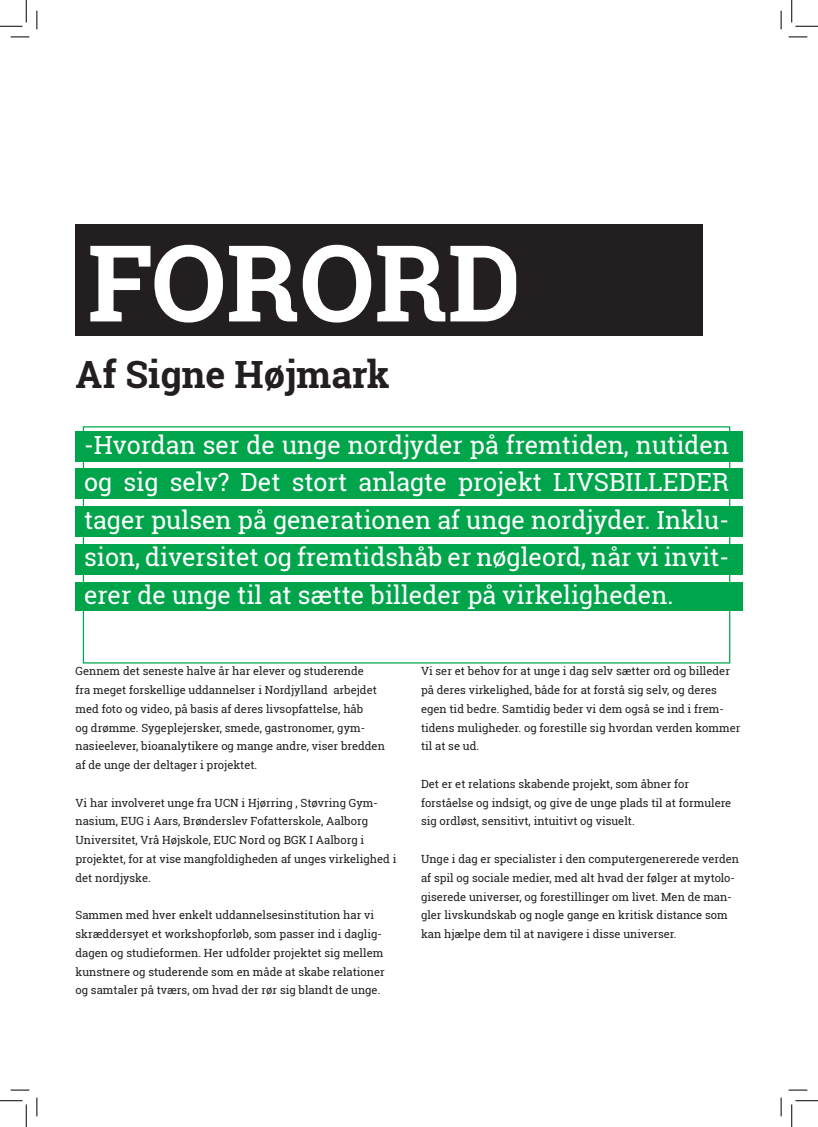
<style>
.page{position:relative;width:818px;height:1127px;background:#fff}
.page>*{position:absolute;margin:0;border:0;box-sizing:border-box;transform-origin:0 0}
._85-55-bold-left{font:700 106.25px "Roboto Slab";color:#fff}
._30-55-bold-left{font:700 37.5px "Roboto Slab";color:#231f20}
._20-30-reg-leftjusti{font:25px/37.5px "Roboto Slab";color:#fff;text-align:justify}
._9-15-reg-left{font:11.25px/18.8px "Roboto Slab";color:#231f20}
</style>
<div class="page">
<div style="left:75px;top:224px;width:628px;height:111px;background:#231f20"></div>
<div style="left:75px;top:430px;width:667px;height:31px;background:#00a54b"></div>
<div style="left:75px;top:468px;width:667px;height:31px;background:#00a54b"></div>
<div style="left:75px;top:506px;width:667px;height:31px;background:#00a54b"></div>
<div style="left:75px;top:544px;width:667px;height:30px;background:#00a54b"></div>
<div style="left:75px;top:581px;width:667px;height:29px;background:#00a54b"></div>
<div style="left:83px;top:426px;width:647px;height:237px;border:1px solid #00a54b"></div>
<svg style="left:11px;top:36px;width:18px;height:2px"></svg>
<svg style="left:788px;top:36px;width:19px;height:2px"></svg>
<svg style="left:11px;top:1089px;width:18px;height:1px"></svg>
<svg style="left:788px;top:1089px;width:19px;height:1px"></svg>
<svg style="left:36px;top:11px;width:2px;height:18px"></svg>
<svg style="left:36px;top:1097px;width:2px;height:18px"></svg>
<svg style="left:780px;top:11px;width:2px;height:18px"></svg>
<svg style="left:780px;top:1097px;width:2px;height:18px"></svg>
<svg style="left:0;top:0;width:27px;height:27px"></svg>
<svg style="left:0;top:1100px;width:27px;height:26px"></svg>
<svg style="left:791px;top:0;width:27px;height:27px"></svg>
<svg style="left:791px;top:1100px;width:27px;height:26px"></svg>
<p class="_85-55-bold-left" style="left:87px;top:210px;width:435px">FORORD</p>
<p class="_30-55-bold-left" style="left:75px;top:349px;width:316px">Af Signe Højmark</p>
<p class="_20-30-reg-leftjusti" style="left:84px;top:425px;width:646px">-Hvordan ser de unge nordjyder på fremtiden, nutiden og sig selv? Det stort anlagte projekt LIVSBILLEDER tager pulsen på generationen af unge nordjyder. Inklu&shy;sion, diversitet og fremtidshåb er nøgleord, når vi invit&shy;erer de unge til at sætte billeder på virkeligheden.</p>
<p class="_9-15-reg-left" style="left:75px;top:661px;width:311px">Gennem det seneste halve år har elever og studerende<br>fra meget forskellige uddannelser i Nordjylland arbejdet med foto og video, på basis af deres livsopfattelse, håb<br>og drømme. Sygeplejersker, smede, gastronomer, gym&shy;nasieelever, bioanalytikere og mange andre, viser bredden af de unge der deltager i projektet.</p>
<p class="_9-15-reg-left" style="left:75px;top:792px;width:322px">Vi har involveret unge fra UCN i Hjørring , Støvring Gym&shy;nasium, EUG i Aars, Brønderslev Fofatterskole, Aalborg Universitet, Vrå Højskole, EUC Nord og BGK I Aalborg i projektet, for at vise mangfoldigheden af unges virkelighed i det nordjyske.</p>
<p class="_9-15-reg-left" style="left:75px;top:905px;width:311px">Sammen med hver enkelt uddannelsesinstitution har vi skræddersyet et workshopforløb, som passer ind i daglig&shy;dagen og studieformen. Her udfolder projektet sig mellem kunstnere og studerende som en måde at skabe relationer og samtaler på tværs, om hvad der rør sig blandt de unge.</p>
<p class="_9-15-reg-left" style="left:421px;top:661px;width:321px">Vi ser et behov for at unge i dag selv sætter ord og billeder på deres virkelighed, både for at forstå sig selv, og deres egen tid bedre. Samtidig beder vi dem også se ind i frem&shy;tidens muligheder. og forestille sig hvordan verden kommer til at se ud.</p>
<p class="_9-15-reg-left" style="left:421px;top:774px;width:312px">Det er et relations skabende projekt, som åbner for forståelse og indsigt, og give de unge plads til at formulere sig ordløst, sensitivt, intuitivt og visuelt.</p>
<p class="_9-15-reg-left" style="left:421px;top:849px;width:320px">Unge i dag er specialister i den computergenererede verden af spil og sociale medier, med alt hvad der følger at mytolo&shy;giserede universer, og forestillinger om livet. Men de man&shy;gler livskundskab og nogle gange en kritisk distance som kan hjælpe dem til at navigere i disse universer.</p>
</div>
